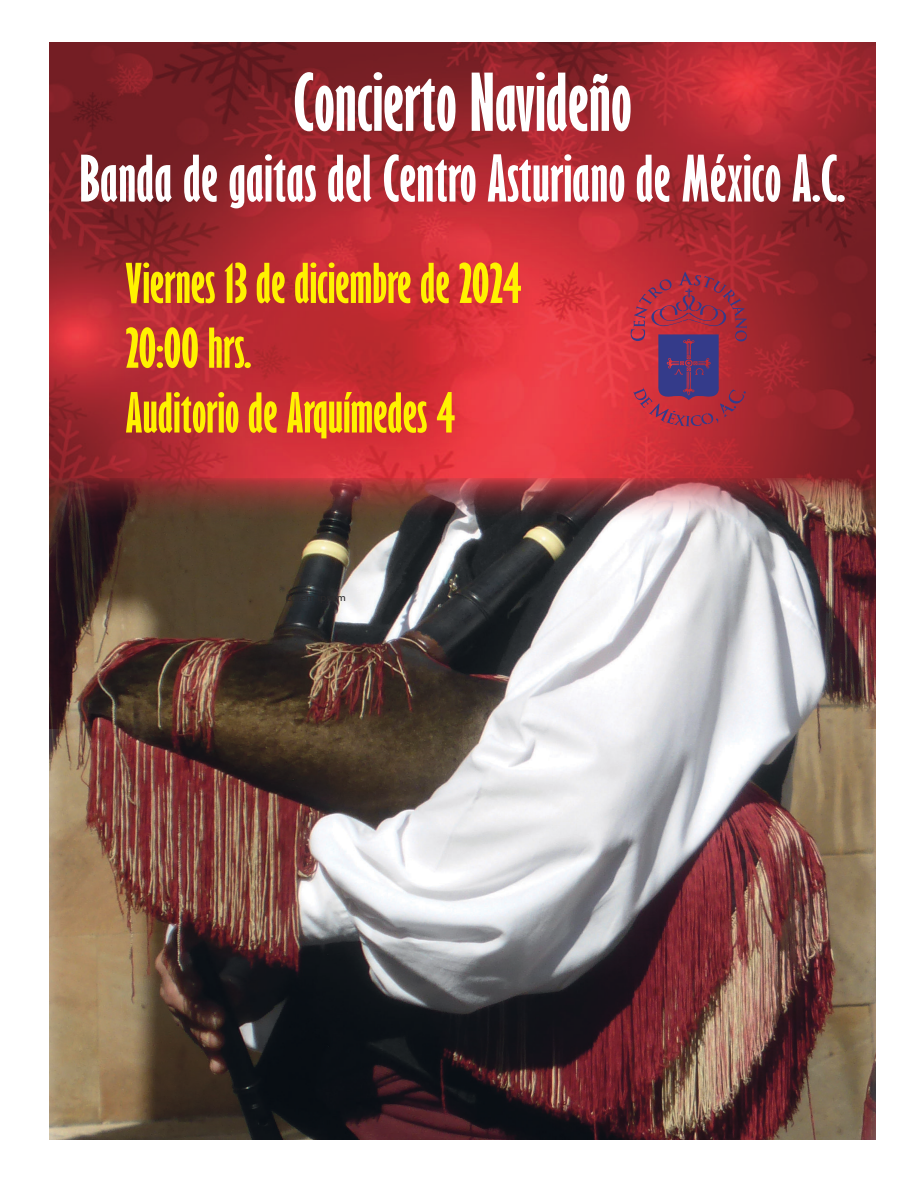
<style>
.page{position:relative;width:918px;height:1188px;background:#fff}
.page>*{position:absolute;margin:0;border:0;box-sizing:border-box;transform-origin:0 0}
.t1{font:700 extra-condensed 73.2px "Gill Sans";color:#fff;scale:1.08 1}
.t2{font:700 extra-condensed 58.95px "Gill Sans";letter-spacing:.005em;color:#fff;scale:1.08 1}
.t3{font:700 extra-condensed 50.55px/64.8px "Gill Sans";color:#fff200;scale:1.08 1}
</style>
<div class="page">
<img style="left:50px;top:43px;width:826px;height:435px">
<svg style="left:631px;top:272px;width:116px;height:154px;background:#9d314c"></svg>
<img style="left:50px;top:478px;width:826px;height:662px">
<h1 class="t1" style="left:293px;top:72px;width:315px">Concierto Navideño</h1>
<p class="t2" style="left:79px;top:154px;width:711px">Banda de gaitas del Centro Asturiano de México A.C.</p>
<p class="t3" style="left:125px;top:253px;width:368px">Viernes 13 de diciembre de 2024<br>20:00 hrs.<br>Auditorio de Arquímedes 4</p>
</div>
